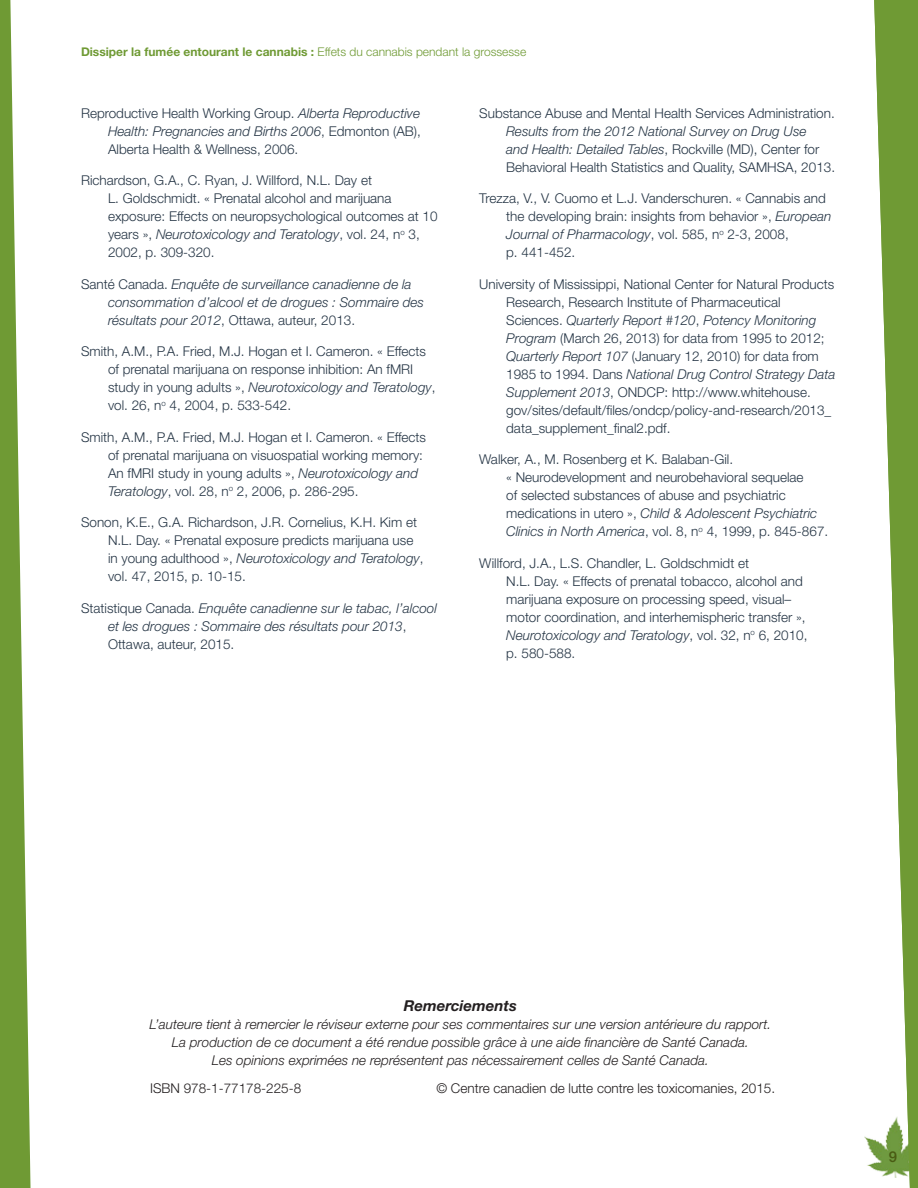
<style>
.page{position:relative;width:918px;height:1188px;background:#fff}
.page>*{position:absolute;margin:0;border:0;box-sizing:border-box;transform-origin:0 0}
.t1{font:italic 700 15px "Helvetica Neue LT Std";color:#231f20}
.t2{font:500 15px "Helvetica Neue LT Std";color:#495b13}
.t3{font:300 13.5px/18px "Helvetica Neue LT Std";color:#243444}
.t4{font:italic 300 13.5px "Helvetica Neue LT Std";color:#231f20}
.t5{font:italic 300 13.5px/18px "Helvetica Neue LT Std";color:#243444}
.t6{font:300 13.5px "Helvetica Neue LT Std";color:#231f20}
.t7{font:700 12px "Helvetica Neue LT Std";color:#6f9a34}
.s1{font-weight:300}
.s2{font-style:italic}
.s3{font-style:normal}
</style>
<div class="page">
<img style="left:864px;top:1136px;width:8px;height:32px">
<svg style="left:0;top:0;width:31px;height:1188px"></svg>
<svg style="left:874px;top:0;width:44px;height:1188px;fill:#6f9a34"></svg>
<p class="t7" style="left:81px;top:44px;width:447px">Dissiper la fumée entourant le cannabis : <span class="s1">Effets du cannabis pendant la grossesse</span></p>
<p class="t3" style="left:108px;top:104px;width:314px;text-align:justify;text-indent:-27px">Reproductive Health Working Group. <span class="s2">Alberta Reproductive Health: Pregnancies and Births 2006</span>, Edmonton (AB), Alberta Health &amp; Wellness, 2006.</p>
<p class="t3" style="left:108px;top:171px;width:331px;text-indent:-27px">Richardson, G.A., C. Ryan, J. Willford, N.L. Day et<br>L. Goldschmidt. « Prenatal alcohol and marijuana exposure: Effects on neuropsychological outcomes at 10 years », <span class="s2">Neurotoxicology and Teratology</span>, vol. 24, n<sup>o</sup> 3, 2002, p. 309-320.</p>
<p class="t5" style="left:108px;top:275px;width:318px;text-indent:-27px"><span class="s3">Santé Canada.</span> Enquête de surveillance canadienne de la consommation d’alcool et de drogues : Sommaire des résultats pour 2012<span class="s3">, Ottawa, auteur, 2013.</span></p>
<p class="t3" style="left:108px;top:342px;width:329px;text-indent:-27px">Smith, A.M., P.A. Fried, M.J. Hogan et I. Cameron. « Effects of prenatal marijuana on response inhibition: An fMRI study in young adults », <span class="s2">Neurotoxicology and Teratology</span>, vol. 26, n<sup>o</sup> 4, 2004, p. 533-542.</p>
<p class="t3" style="left:108px;top:428px;width:320px;text-indent:-27px">Smith, A.M., P.A. Fried, M.J. Hogan et I. Cameron. « Effects of prenatal marijuana on visuospatial working memory:<br>An fMRI study in young adults », <span class="s2">Neurotoxicology and Teratology</span>, vol. 28, n<sup>o</sup> 2, 2006, p. 286-295.</p>
<p class="t3" style="left:108px;top:513px;width:317px;text-indent:-27px">Sonon, K.E., G.A. Richardson, J.R. Cornelius, K.H. Kim et N.L. Day. « Prenatal exposure predicts marijuana use in young adulthood », <span class="s2">Neurotoxicology and Teratology</span>, vol. 47, 2015, p. 10-15.</p>
<p class="t5" style="left:108px;top:599px;width:330px;text-indent:-27px"><span class="s3">Statistique Canada.</span> Enquête canadienne sur le tabac, l’alcool et les drogues : Sommaire des résultats pour 2013<span class="s3">,<br>Ottawa, auteur, 2015.</span></p>
<p class="t3" style="left:506px;top:104px;width:330px;text-indent:-27px">Substance Abuse and Mental Health Services Administration.<br><span class="s2">Results from the 2012 National Survey on Drug Use<br>and Health: Detailed Tables</span>, Rockville (MD), Center for Behavioral Health Statistics and Quality, SAMHSA, 2013.</p>
<p class="t3" style="left:506px;top:189px;width:327px;text-indent:-27px">Trezza, V., V. Cuomo et L.J. Vanderschuren. « Cannabis and the developing brain: insights from behavior », <span class="s2">European Journal of Pharmacology</span>, vol. 585, n<sup>o</sup> 2-3, 2008,<br>p. 441-452.</p>
<p class="t3" style="left:506px;top:275px;width:331px;text-indent:-27px">University of Mississippi, National Center for Natural Products Research, Research Institute of Pharmaceutical Sciences. <span class="s2">Quarterly Report #120</span>, <span class="s2">Potency Monitoring Program</span> (March 26, 2013) for data from 1995 to 2012; <span class="s2">Quarterly Report 107</span> (January 12, 2010) for data from 1985 to 1994. Dans <span class="s2">National Drug Control Strategy Data Supplement 2013</span>, ONDCP: http://www.whitehouse. gov/sites/default/files/ondcp/policy-and-research/2013_ data_supplement_final2.pdf.</p>
<p class="t3" style="left:506px;top:450px;width:324px;text-indent:-27px">Walker, A., M. Rosenberg et K. Balaban-Gil.<br>« Neurodevelopment and neurobehavioral sequelae<br>of selected substances of abuse and psychiatric medications in utero », <span class="s2">Child &amp; Adolescent Psychiatric Clinics in North America</span>, vol. 8, n<sup>o</sup> 4, 1999, p. 845-867.</p>
<p class="t3" style="left:506px;top:554px;width:303px;text-indent:-27px">Willford, J.A., L.S. Chandler, L. Goldschmidt et<br>N.L. Day. « Effects of prenatal tobacco, alcohol and marijuana exposure on processing speed, visual– motor coordination, and interhemispheric transfer », <span class="s2">Neurotoxicology and Teratology</span>, vol. 32, n<sup>o</sup> 6, 2010, p. 580-588.</p>
<p class="t1" style="left:404px;top:996px;width:115px">Remerciements</p>
<p class="t4" style="left:149px;top:1016px;width:623px">L’auteure tient à remercier le réviseur externe pour ses commentaires sur une version antérieure du rapport.</p>
<p class="t4" style="left:172px;top:1034px;width:578px">La production de ce document a été rendue possible grâce à une aide financière de Santé Canada.</p>
<p class="t4" style="left:212px;top:1052px;width:499px">Les opinions exprimées ne représentent pas nécessairement celles de Santé Canada.</p>
<p class="t6" style="left:150px;top:1080px;width:153px">ISBN 978-1-77178-225-8</p>
<p class="t6" style="left:436px;top:1080px;width:340px">© Centre canadien de lutte contre les toxicomanies, 2015.</p>
<p class="t2" style="left:889px;top:1148px;width:10px">9</p>
</div>
